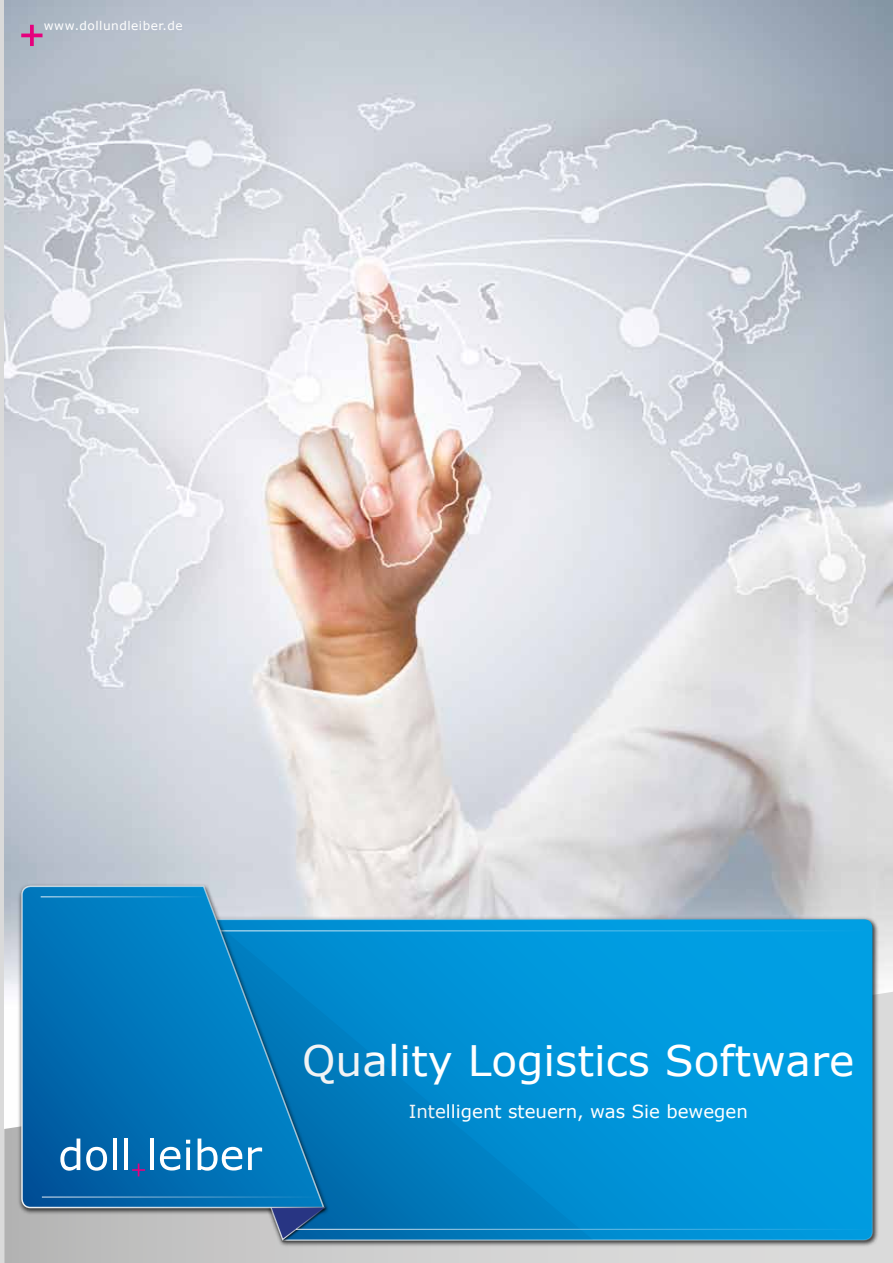
<style>
.page{position:relative;width:893px;height:1263px;background:#fff}
.page>*{position:absolute;margin:0;border:0;box-sizing:border-box;transform-origin:0 0}
.t1{font:42px "Verdana";color:#fff}
.t2{font:18px "Verdana";color:#fff}
.t3{font:12px "Verdana";letter-spacing:.04em;color:#fff}
</style>
<div class="page">
<img style="left:4px;top:0;width:889px;height:992px">
<svg style="left:4px;top:992px;width:889px;height:271px;background:#cececd"></svg>
<div style="left:159px;top:916px;width:720px;height:331px;background:#000;opacity:.75"></div>
<svg style="left:161px;top:918px;width:713px;height:323px;background:#069add"></svg>
<svg style="left:21px;top:25px;width:22px;height:21px"></svg>
<hr style="left:219px;top:930px;width:651px;height:1px;background:#fff">
<svg style="left:213px;top:920px;width:380px;height:320px;background:#048acc"></svg>
<div style="left:18px;top:883px;width:312px;height:332px;background:#000;opacity:.75"></div>
<svg style="left:21px;top:884px;width:305px;height:325px;background:#0e7bbb"></svg>
<svg style="left:60px;top:1138px;width:20px;height:33px"></svg>
<svg style="left:86px;top:1147px;width:21px;height:24px"></svg>
<hr style="left:113px;top:1138px;width:4px;height:32px;background:#fff">
<hr style="left:124px;top:1138px;width:4px;height:32px;background:#fff">
<hr style="left:150px;top:1138px;width:4px;height:32px;background:#fff">
<svg style="left:160px;top:1147px;width:20px;height:23px"></svg>
<svg style="left:186px;top:1147px;width:4px;height:23px"></svg>
<svg style="left:186px;top:1140px;width:4px;height:4px"></svg>
<svg style="left:198px;top:1138px;width:44px;height:33px"></svg>
<svg style="left:248px;top:1147px;width:14px;height:23px"></svg>
<svg style="left:132px;top:1163px;width:13px;height:13px"></svg>
<hr style="left:42px;top:1196px;width:278px;height:1px;background:#fff">
<hr style="left:41px;top:896px;width:166px;height:1px;background:#fff">
<hr style="left:0;top:0;width:4px;height:1263px;background:#dadada">
<div style="left:269px;top:1206px;width:60px;height:37px;background:#000;opacity:.75"></div>
<svg style="left:270px;top:1206px;width:58px;height:35px;background:#365e96"></svg>
<hr style="left:296px;top:1229px;width:577px;height:1px;background:#fff">
<p class="t3" style="left:44px;top:18px;width:140px">www.dollundleiber.de</p>
<h1 class="t1" style="left:302px;top:1034px;width:554px">Quality Logistics Software</h1>
<p class="t2" style="left:409px;top:1100px;width:341px">Intelligent steuern, was Sie bewegen</p>
</div>
